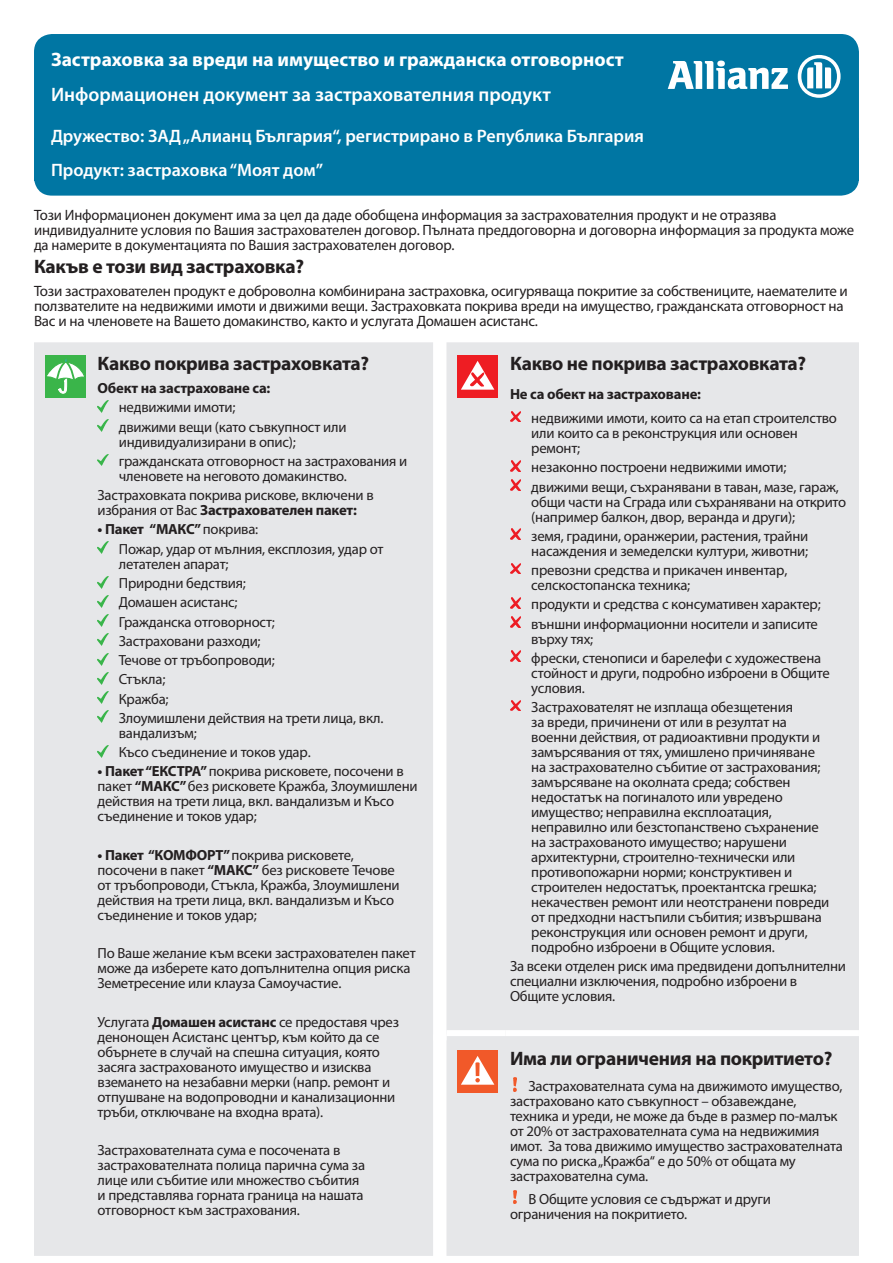
<style>
.page{position:relative;width:893px;height:1263px;background:#fff}
.page>*{position:absolute;margin:0;border:0;box-sizing:border-box;transform-origin:0 0}
.Cover_subhead{font:700 19.5px "Myriad Pro";letter-spacing:-.015em;color:#231f20}
.Form_title{font:700 19.5px "Myriad Pro";color:#fff}
.Form_title-2{font:600 19.5px "Myriad Pro";color:#fff}
.Form_intro{font:700 19.5px "Myriad Pro";letter-spacing:-.015em;color:#231f20}
.Company_Product_head{font:600 18px "Myriad Pro";color:#fff}
.Cover_subhead-2{font:15px/15px "Myriad Pro";letter-spacing:-.015em;color:#231f20}
.Form_intro-2{font:15px/15px "Myriad Pro";letter-spacing:-.01em;color:#231f20}
.Covered_bullets{font:14.7px/15px "Myriad Pro";letter-spacing:-.015em;color:#231f20}
.Covered_bullets-2{font:700 14.7px "Myriad Pro";letter-spacing:-.015em;color:#231f20}
.Cover_subhead-3{font:700 14.7px "Myriad Pro";letter-spacing:-.015em;color:#231f20}
.s1{font-weight:700}
.s2{font-weight:400}
</style>
<div class="page">
<div style="left:34px;top:34px;width:825px;height:162px;background:#0076a3;border-radius:18px"></div>
<svg style="left:668px;top:61px;width:120px;height:28px"></svg>
<svg style="left:798px;top:55px;width:43px;height:43px"></svg>
<div style="left:34px;top:342px;width:825px;height:914px;background:#e6e7e9"></div>
<div style="left:446px;top:1030px;width:60px;height:6px;background:#fff"></div>
<div style="left:506px;top:1030px;width:353px;height:6px;background:#fff"></div>
<div style="left:433px;top:1034px;width:13px;height:6px;background:#fff"></div>
<div style="left:45px;top:355px;width:41px;height:43px;background:#3ab54a"></div>
<svg style="left:47px;top:358px;width:37px;height:35px"></svg>
<svg style="left:98px;top:401px;width:10px;height:11px"></svg>
<svg style="left:98px;top:420px;width:10px;height:12px"></svg>
<svg style="left:98px;top:454px;width:10px;height:12px"></svg>
<svg style="left:98px;top:542px;width:10px;height:12px"></svg>
<svg style="left:98px;top:576px;width:10px;height:12px"></svg>
<svg style="left:98px;top:595px;width:10px;height:12px"></svg>
<svg style="left:98px;top:615px;width:10px;height:11px"></svg>
<svg style="left:98px;top:634px;width:10px;height:12px"></svg>
<svg style="left:98px;top:653px;width:10px;height:12px"></svg>
<svg style="left:98px;top:672px;width:10px;height:12px"></svg>
<svg style="left:98px;top:692px;width:10px;height:11px"></svg>
<svg style="left:98px;top:711px;width:10px;height:12px"></svg>
<svg style="left:98px;top:745px;width:10px;height:12px"></svg>
<div style="left:457px;top:355px;width:41px;height:43px;background:#ee1d23"></div>
<svg style="left:461px;top:361px;width:33px;height:29px"></svg>
<svg style="left:510px;top:411px;width:11px;height:11px"></svg>
<svg style="left:510px;top:460px;width:11px;height:11px"></svg>
<svg style="left:510px;top:480px;width:11px;height:10px"></svg>
<svg style="left:510px;top:529px;width:11px;height:11px"></svg>
<svg style="left:510px;top:563px;width:11px;height:11px"></svg>
<svg style="left:510px;top:597px;width:11px;height:11px"></svg>
<svg style="left:510px;top:617px;width:11px;height:10px"></svg>
<svg style="left:510px;top:651px;width:11px;height:11px"></svg>
<svg style="left:510px;top:700px;width:11px;height:11px"></svg>
<div style="left:457px;top:1050px;width:41px;height:43px;background:#f15929"></div>
<svg style="left:461px;top:1056px;width:33px;height:29px"></svg>
<svg style="left:513px;top:1078px;width:4px;height:13px"></svg>
<svg style="left:513px;top:1190px;width:4px;height:13px"></svg>
<p class="Form_title" style="left:51px;top:46px;width:574px">Застраховка за вреди на имущество и гражданска отговорност</p>
<p class="Form_title-2" style="left:51px;top:82px;width:501px">Информационен документ за застрахователния продукт</p>
<p class="Company_Product_head" style="left:51px;top:124px;width:595px">Дружество: ЗАД „Алианц България“, регистрирано в Република България</p>
<p class="Company_Product_head" style="left:51px;top:158px;width:274px">Продукт: застраховка “Моят дом”</p>
<p class="Form_intro-2" style="left:34px;top:207px;width:822px">Този Информационен документ има за цел да даде обобщена информация за застрахователния продукт и не отразява индивидуалните условия по Вашия застрахователен договор. Пълната преддоговорна и договорна информация за продукта може да намерите в документацията по Вашия застрахователен договор.</p>
<p class="Form_intro" style="left:34px;top:254px;width:272px">Какъв е този вид застраховка?</p>
<p class="Cover_subhead-2" style="left:34px;top:283px;width:815px">Този застрахователен продукт е доброволна комбинирана застраховка, осигуряваща покритие за собствениците, наемателите и ползвателите на недвижими имоти и движими вещи. Застраховката покрива вреди на имущество, гражданската отговорност на<br>Вас и на членовете на Вашето домакинство, както и услугата Домашен асистанс.</p>
<p class="Cover_subhead" style="left:98px;top:350px;width:273px">Какво покрива застраховката?</p>
<p class="Covered_bullets-2" style="left:98px;top:379px;width:174px">Обект на застраховане са:</p>
<p class="Covered_bullets" style="left:119px;top:400px;width:118px">недвижими имоти;</p>
<p class="Covered_bullets" style="left:119px;top:419px;width:229px">движими вещи (като съвкупност или индивидуализирани в опис);</p>
<p class="Covered_bullets" style="left:119px;top:453px;width:290px">гражданската отговорност на застрахования и членовете на неговото домакинство.</p>
<p class="Covered_bullets" style="left:98px;top:488px;width:278px">Застраховката покрива рискове, включени в избрания от Вас <span class="s1">Застрахователен пакет:</span></p>
<p class="Covered_bullets-2" style="left:98px;top:520px;width:162px">• Пакет “МАКС” <span class="s2">покрива:</span></p>
<p class="Covered_bullets" style="left:119px;top:541px;width:266px">Пожар, удар от мълния, експлозия, удар от летателен апарат;</p>
<p class="Covered_bullets" style="left:119px;top:575px;width:129px">Природни бедствия;</p>
<p class="Covered_bullets" style="left:119px;top:595px;width:120px">Домашен асистанс;</p>
<p class="Covered_bullets" style="left:119px;top:614px;width:158px">Гражданска отговорност;</p>
<p class="Covered_bullets" style="left:119px;top:633px;width:143px">Застраховани разходи;</p>
<p class="Covered_bullets" style="left:119px;top:652px;width:158px">Течове от тръбопроводи;</p>
<p class="Covered_bullets" style="left:119px;top:672px;width:48px">Стъкла;</p>
<p class="Covered_bullets" style="left:119px;top:691px;width:51px">Кражба;</p>
<p class="Covered_bullets" style="left:119px;top:710px;width:266px">Злоумишлени действия на трети лица, вкл. вандализъм;</p>
<p class="Covered_bullets" style="left:119px;top:744px;width:193px">Късо съединение и токов удар.</p>
<p class="Covered_bullets" style="left:98px;top:764px;width:322px"><span class="s1">• Пакет “ЕКСТРА”</span> покрива рисковете, посочени в пакет <span class="s1">“МАКС”</span> без рисковете Кражба, Злоумишлени действия на трети лица, вкл. вандализъм и Късо съединение и токов удар;</p>
<p class="Covered_bullets" style="left:98px;top:847px;width:304px"><span class="s1">• Пакет “КОМФОРТ”</span> покрива рисковете, посочени в пакет <span class="s1">“МАКС”</span> без рисковете Течове от тръбопроводи, Стъкла, Кражба, Злоумишлени действия на трети лица, вкл. вандализъм и Късо съединение и токов удар;</p>
<p class="Covered_bullets" style="left:98px;top:946px;width:320px">По Ваше желание към всеки застрахователен пакет може да изберете като допълнителна опция риска<br>Земетресение или клауза Самоучастие.</p>
<p class="Covered_bullets" style="left:98px;top:1014px;width:303px">Услугата <span class="s1">Домашен асистанс</span> се предоставя чрез денонощен Асистанс център, към който да се обърнете в случай на спешна ситуация, която засяга застрахованото имущество и изисква вземането на незабавни мерки (напр. ремонт и отпушване на водопроводни и канализационни тръби, отключване на входна врата).</p>
<p class="Covered_bullets" style="left:98px;top:1143px;width:269px">Застрахователната сума е посочената в застрахователната полица парична сума за лице или събитие или множество събития и представлява горната граница на нашата отговорност към застрахования.</p>
<p class="Cover_subhead" style="left:510px;top:350px;width:298px">Какво не покрива застраховката?</p>
<p class="Cover_subhead-3" style="left:510px;top:385px;width:192px">Не са обект на застраховане:</p>
<p class="Covered_bullets" style="left:531px;top:410px;width:307px">недвижими имоти, които са на етап строителство или които са в реконструкция или основен ремонт;</p>
<p class="Covered_bullets" style="left:531px;top:460px;width:257px">незаконно построени недвижими имоти;</p>
<p class="Covered_bullets" style="left:531px;top:479px;width:316px">движими вещи, съхранявани в таван, мазе, гараж, общи части на Сграда или съхранявани на открито (например балкон, двор, веранда и други);</p>
<p class="Covered_bullets" style="left:531px;top:528px;width:279px">земя, градини, оранжерии, растения, трайни насаждения и земеделски култури, животни;</p>
<p class="Covered_bullets" style="left:531px;top:562px;width:258px">превозни средства и прикачен инвентар, селскостопанска техника;</p>
<p class="Covered_bullets" style="left:531px;top:597px;width:291px">продукти и средства с консумативен характер;</p>
<p class="Covered_bullets" style="left:531px;top:616px;width:288px">външни информационни носители и записите върху тях;</p>
<p class="Covered_bullets" style="left:531px;top:650px;width:300px">фрески, стенописи и барелефи с художествена стойност и други, подробно изброени в Общите условия.</p>
<p class="Covered_bullets" style="left:531px;top:699px;width:300px">Застрахователят не изплаща обезщетения<br>за вреди, причинени от или в резултат на военни действия, от радиоактивни продукти и замърсявания от тях, умишлено причиняване на застрахователно събитие от застрахования; замърсяване на околната среда; собствен недостатък на погиналото или увредено имущество; неправилна експлоатация, неправилно или безстопанствено съхранение на застрахованото имущество; нарушени архитектурни, строително-технически или противопожарни норми; конструктивен и строителен недостатък, проектантска грешка; некачествен ремонт или неотстранени повреди от предходни настъпили събития; извършвана реконструкция или основен ремонт и други, подробно изброени в Общите условия.</p>
<p class="Covered_bullets" style="left:510px;top:959px;width:337px">За всеки отделен риск има предвидени допълнителни специални изключения, подробно изброени в<br>Общите условия.</p>
<p class="Cover_subhead" style="left:510px;top:1045px;width:324px">Има ли ограничения на покритието?</p>
<p class="Covered_bullets" style="left:510px;top:1078px;width:334px;text-indent:18px">Застрахователната сума на движимото имущество, застраховано като съвкупност – обзавеждане, техника и уреди, не може да бъде в размер по-малък от 20% от застрахователната сума на недвижимия имот. За това движимо имущество застрахователната сума по риска „Кражба“ е до 50% от общата му застрахователна сума.</p>
<p class="Covered_bullets" style="left:510px;top:1191px;width:262px;text-indent:18px">В Общите условия се съдържат и други ограничения на покритието.</p>
</div>
